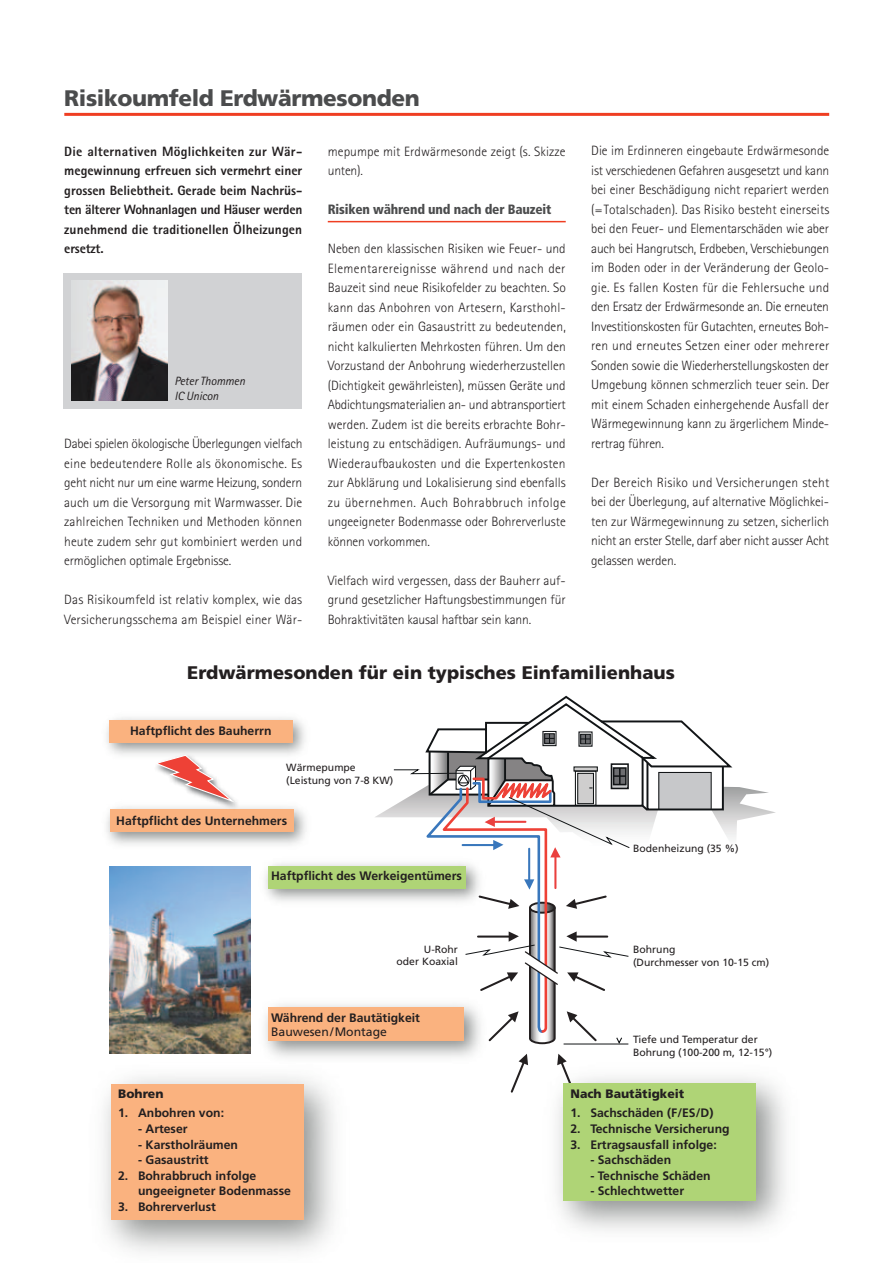
<style>
.page{position:relative;width:893px;height:1263px;background:#fff}
.page>*{position:absolute;margin:0;border:0;box-sizing:border-box;transform-origin:0 0}
.t1{font:900 22.5px "Frutiger";letter-spacing:-.015em;color:#4b4c4d}
.t2{font:900 18.3px "Frutiger CE";color:#231f20}
.t3{font:300 13.5px/19.5px "Rotis Sans Serif";letter-spacing:-.01em;color:#231f20;text-align:justify}
.t4{font:800 13.5px/19.5px "Rotis Sans Serif";letter-spacing:.005em;color:#231f20;text-align:justify}
.t5{font:300 13.5px/19.5px "Rotis Sans Serif";letter-spacing:.01em;color:#231f20}
.t6{font:900 condensed 13.5px "Frutiger";letter-spacing:-.015em;color:#4b4c4d}
.t7{font:700 12.3px/15.6px "Frutiger CE";color:#231f20}
.t8{font:900 12.3px "Frutiger CE";color:#231f20}
.t9{font:12.3px "Frutiger CE";color:#231f20}
.t10{font:italic 12px/15px "Rotis Sans Serif";letter-spacing:-.01em;color:#231f20}
.t11{font:10.5px/12.5px "Frutiger";color:#231f20}
</style>
<div class="page">
<svg style="left:511px;top:1054px;width:17px;height:39px"></svg>
<img style="left:110px;top:866px;width:141px;height:187px">
<div style="left:109px;top:720px;width:184px;height:22px;background:#fab27f"></div>
<img style="left:106px;top:806px;width:200px;height:39px">
<div style="left:110px;top:810px;width:183px;height:22px;background:#fab27f"></div>
<div style="left:268px;top:866px;width:198px;height:22px;background:#afd476"></div>
<div style="left:268px;top:1008px;width:196px;height:33px;background:#fab27f"></div>
<img style="left:103px;top:1053px;width:255px;height:199px">
<div style="left:111px;top:1084px;width:192px;height:136px;background:#fab27f"></div>
<img style="left:557px;top:1055px;width:229px;height:176px">
<div style="left:563px;top:1084px;width:193px;height:117px;background:#afd476"></div>
<svg style="left:374px;top:695px;width:402px;height:350px"></svg>
<img style="left:149px;top:751px;width:96px;height:59px">
<svg style="left:155px;top:754px;width:82px;height:50px"></svg>
<div style="left:64px;top:273px;width:238px;height:135px;background:#d1d2d4"></div>
<img style="left:72px;top:281px;width:95px;height:119px">
<hr style="left:64px;top:113px;width:765px;height:3px;background:#ef3e22">
<hr style="left:328px;top:221px;width:238px;height:1px;background:#ef3e22">
<h1 class="t1" style="left:64px;top:85px;width:357px">Risikoumfeld Erdwärmesonden</h1>
<p class="t4" style="left:64px;top:141px;width:240px">Die alternativen Möglichkeiten zur Wär&shy;megewinnung erfreuen sich vermehrt einer grossen Beliebtheit. Gerade beim Nachrüs&shy;ten älterer Wohnanlagen und Häuser werden zunehmend die traditionellen Ölheizungen ersetzt.</p>
<p class="t3" style="left:328px;top:141px;width:239px">mepumpe mit Erdwärmesonde zeigt (s. Skizze unten).</p>
<p class="t6" style="left:328px;top:201px;width:225px">Risiken während und nach der Bauzeit</p>
<p class="t3" style="left:328px;top:239px;width:240px">Neben den klassischen Risiken wie Feuer- und Elementarereignisse während und nach der Bauzeit sind neue Risikofelder zu beachten. So kann das Anbohren von Artesern, Karsthohl&shy;räumen oder ein Gasaustritt zu bedeutenden, nicht kalkulierten Mehrkosten führen. Um den Vorzustand der Anbohrung wiederherzustellen (Dichtigkeit gewährleisten), müssen Geräte und Abdichtungsmaterialien an- und abtransportiert werden. Zudem ist die bereits erbrachte Bohr&shy;leistung zu entschädigen. Aufräumungs- und Wiederaufbaukosten und die Expertenkosten zur Abklärung und Lokalisierung sind ebenfalls zu übernehmen. Auch Bohrabbruch infolge ungeeigneter Bodenmasse oder Bohrerverluste können vorkommen.</p>
<p class="t3" style="left:328px;top:570px;width:239px">Vielfach wird vergessen, dass der Bauherr auf&shy;grund gesetzlicher Haftungsbestimmungen für Bohraktivitäten kausal haftbar sein kann.</p>
<p class="t10" style="left:175px;top:374px;width:72px">Peter Thommen<br>IC Unicon</p>
<p class="t3" style="left:64px;top:434px;width:240px">Dabei spielen ökologische Überlegungen vielfach eine bedeutendere Rolle als ökonomische. Es geht nicht nur um eine warme Heizung, sondern auch um die Versorgung mit Warmwasser. Die zahlreichen Techniken und Methoden können heute zudem sehr gut kombiniert werden und ermöglichen optimale Ergebnisse.</p>
<p class="t5" style="left:64px;top:590px;width:240px">Das Risikoumfeld ist relativ komplex, wie das<br>Versicherungsschema am Beispiel einer Wär-</p>
<p class="t3" style="left:591px;top:141px;width:240px">Die im Erdinneren eingebaute Erdwärmesonde ist verschiedenen Gefahren ausgesetzt und kann bei einer Beschädigung nicht repariert werden (=Totalschaden). Das Risiko besteht einerseits bei den Feuer- und Elementarschäden wie aber auch bei Hangrutsch, Erdbeben, Verschiebungen im Boden oder in der Veränderung der Geolo&shy;gie. Es fallen Kosten für die Fehlersuche und den Ersatz der Erdwärmesonde an. Die erneuten Investitionskosten für Gutachten, erneutes Boh&shy;ren und erneutes Setzen einer oder mehrerer Sonden sowie die Wiederherstellungskosten der Umgebung können schmerzlich teuer sein. Der mit einem Schaden einhergehende Ausfall der Wärmegewinnung kann zu ärgerlichem Minde&shy;rertrag führen.</p>
<p class="t3" style="left:591px;top:473px;width:239px">Der Bereich Risiko und Versicherungen steht bei der Überlegung, auf alternative Möglichkei&shy;ten zur Wärmegewinnung zu setzen, sicherlich nicht an erster Stelle, darf aber nicht ausser Acht gelassen werden.</p>
<h2 class="t2" style="left:187px;top:662px;width:489px">Erdwärmesonden für ein typisches Einfamilienhaus</h2>
<p class="t7" style="left:130px;top:722px;width:143px">Haftpflicht des Bauherrn</p>
<p class="t11" style="left:286px;top:761px;width:109px">Wärmepumpe (Leistung von 7-8 KW)</p>
<p class="t7" style="left:116px;top:812px;width:172px">Haftpflicht des Unternehmers</p>
<p class="t7" style="left:271px;top:868px;width:192px">Haftpflicht des Werkeigentümers</p>
<p class="t11" style="left:397px;top:943px;width:63px;text-align:right">U-Rohr<br>oder Koaxial</p>
<p class="t7" style="left:271px;top:1009px;width:150px">Während der Bautätigkeit</p>
<p class="t9" style="left:271px;top:1025px;width:117px">Bauwesen/Montage</p>
<p class="t8" style="left:118px;top:1086px;width:47px">Bohren</p>
<p class="t7" style="left:118px;top:1105px;width:107px">1. Anbohren von:</p>
<p class="t7" style="left:138px;top:1121px;width:51px">- Arteser</p>
<p class="t7" style="left:138px;top:1136px;width:101px">- Karstholräumen</p>
<p class="t7" style="left:138px;top:1152px;width:72px">- Gasaustritt</p>
<p class="t7" style="left:138px;top:1167px;width:154px;text-indent:-20px">2. Bohrabbruch infolge ungeeigneter Bodenmasse</p>
<p class="t7" style="left:118px;top:1199px;width:99px">3. Bohrerverlust</p>
<p class="t11" style="left:633px;top:842px;width:107px">Bodenheizung (35 %)</p>
<p class="t11" style="left:633px;top:943px;width:138px">Bohrung<br>(Durchmesser von 10-15 cm)</p>
<p class="t11" style="left:633px;top:1033px;width:141px">Tiefe und Temperatur der<br>Bohrung (100-200 m, 12-15°)</p>
<p class="t8" style="left:570px;top:1086px;width:115px">Nach Bautätigkeit</p>
<p class="t7" style="left:570px;top:1105px;width:144px">1. Sachschäden (F/ES/D)</p>
<p class="t7" style="left:570px;top:1121px;width:161px">2. Technische Versicherung</p>
<p class="t7" style="left:570px;top:1136px;width:148px">3. Ertragsausfall infolge:</p>
<p class="t7" style="left:590px;top:1152px;width:82px">- Sachschäden</p>
<p class="t7" style="left:590px;top:1167px;width:122px">- Technische Schäden</p>
<p class="t7" style="left:590px;top:1183px;width:95px">- Schlechtwetter</p>
</div>
